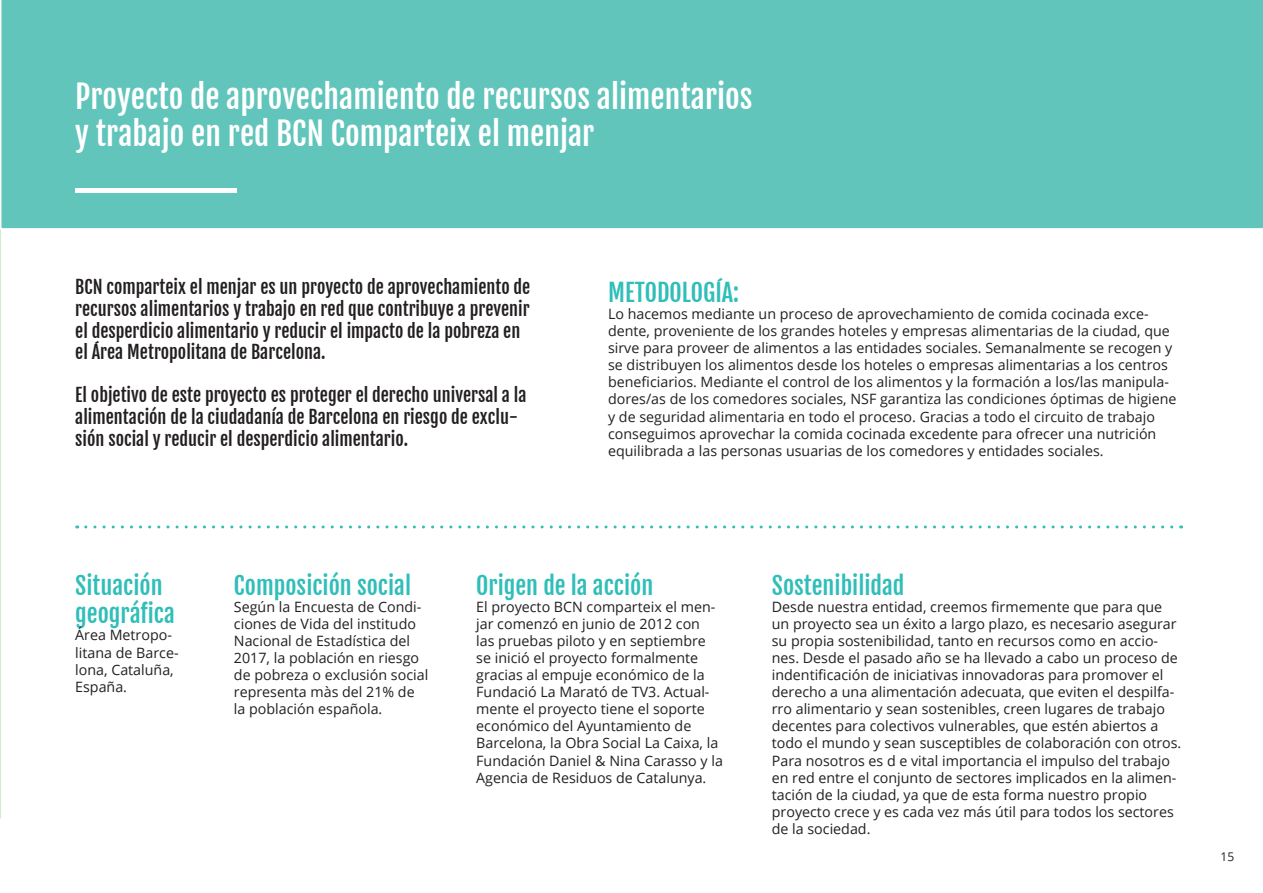
<style>
.page{position:relative;width:1263px;height:893px;background:#fff}
.page>*{position:absolute;margin:0;border:0;box-sizing:border-box;transform-origin:0 0}
.t1{font:31.5px "Fjalla One";color:#fff}
.t2{font:24px/28.8px "Fjalla One";color:#30beb8}
.t3{font:18px/21.6px "Fjalla One";color:#231f20}
.t4{font:14.25px/17.1px "Open Sans";color:#231f20}
.t5{font:12px "Open Sans";color:#231f20}
</style>
<div class="page">
<img style="left:0;top:0;width:1px;height:819px">
<div style="left:0;top:0;width:1263px;height:230px;background:#61c5bc"></div>
<hr style="left:75px;top:188px;width:162px;height:4px;background:#fff">
<svg style="left:86px;top:525px;width:1096px;height:3px"></svg>
<p class="t1" style="left:75px;top:77px;width:679px">Proyecto de aprovechamiento de recursos alimentarios</p>
<p class="t1" style="left:75px;top:115px;width:521px">y trabajo en red BCN Comparteix el menjar</p>
<p class="t3" style="left:75px;top:277px;width:457px">BCN comparteix el menjar es un proyecto de aprovechamiento de recursos alimentarios y trabajo en red que contribuye a prevenir el desperdicio alimentario y reducir el impacto de la pobreza en el Área Metropolitana de Barcelona.</p>
<p class="t3" style="left:75px;top:385px;width:453px">El objetivo de este proyecto es proteger el derecho universal a la alimentación de la ciudadanía de Barcelona en riesgo de exclu&shy;sión social y reducir el desperdicio alimentario.</p>
<p class="t2" style="left:608px;top:278px;width:132px">METODOLOGÍA:</p>
<p class="t4" style="left:608px;top:305px;width:570px">Lo hacemos mediante un proceso de aprovechamiento de comida cocinada exce&shy;dente, proveniente de los grandes hoteles y empresas alimentarias de la ciudad, que sirve para proveer de alimentos a las entidades sociales. Semanalmente se recogen y se distribuyen los alimentos desde los hoteles o empresas alimentarias a los centros beneficiarios. Mediante el control de los alimentos y la formación a los/las manipula&shy;dores/as de los comedores sociales, NSF garantiza las condiciones óptimas de higiene y de seguridad alimentaria en todo el proceso. Gracias a todo el circuito de trabajo conseguimos aprovechar la comida cocinada excedente para ofrecer una nutrición equilibrada a las personas usuarias de los comedores y entidades sociales.</p>
<p class="t2" style="left:75px;top:571px;width:101px">Situación geográfica</p>
<p class="t4" style="left:75px;top:626px;width:105px">Área Metropo&shy;litana de Barce&shy;lona, Cataluña,<br>España.</p>
<p class="t2" style="left:234px;top:571px;width:179px">Composición social</p>
<p class="t4" style="left:234px;top:598px;width:196px">Según la Encuesta de Condi&shy;ciones de Vida del institudo<br>Nacional de Estadística del<br>2017, la población en riesgo de pobreza o exclusión social representa màs del 21% de la población española.</p>
<p class="t2" style="left:476px;top:571px;width:179px">Origen de la acción</p>
<p class="t4" style="left:476px;top:598px;width:248px">El proyecto BCN comparteix el men&shy;jar comenzó en junio de 2012 con<br>las pruebas piloto y en septiembre se inició el proyecto formalmente gracias al empuje económico de la Fundació La Marató de TV3. Actual&shy;mente el proyecto tiene el soporte económico del Ayuntamiento de Barcelona, la Obra Social La Caixa, la Fundación Daniel &amp; Nina Carasso y la Agencia de Residuos de Catalunya.</p>
<p class="t2" style="left:772px;top:571px;width:134px">Sostenibilidad</p>
<p class="t4" style="left:772px;top:598px;width:411px">Desde nuestra entidad, creemos firmemente que para que un proyecto sea un éxito a largo plazo, es necesario asegurar su propia sostenibilidad, tanto en recursos como en accio&shy;nes. Desde el pasado año se ha llevado a cabo un proceso de indentificación de iniciativas innovadoras para promover el derecho a una alimentación adecuata, que eviten el despilfa&shy;rro alimentario y sean sostenibles, creen lugares de trabajo decentes para colectivos vulnerables, que estén abiertos a todo el mundo y sean susceptibles de colaboración con otros.<br>Para nosotros es d e vital importancia el impulso del trabajo en red entre el conjunto de sectores implicados en la alimen&shy;tación de la ciudad, ya que de esta forma nuestro propio proyecto crece y es cada vez más útil para todos los sectores de la sociedad.</p>
<p class="t5" style="left:1220px;top:848px;width:15px">15</p>
</div>
